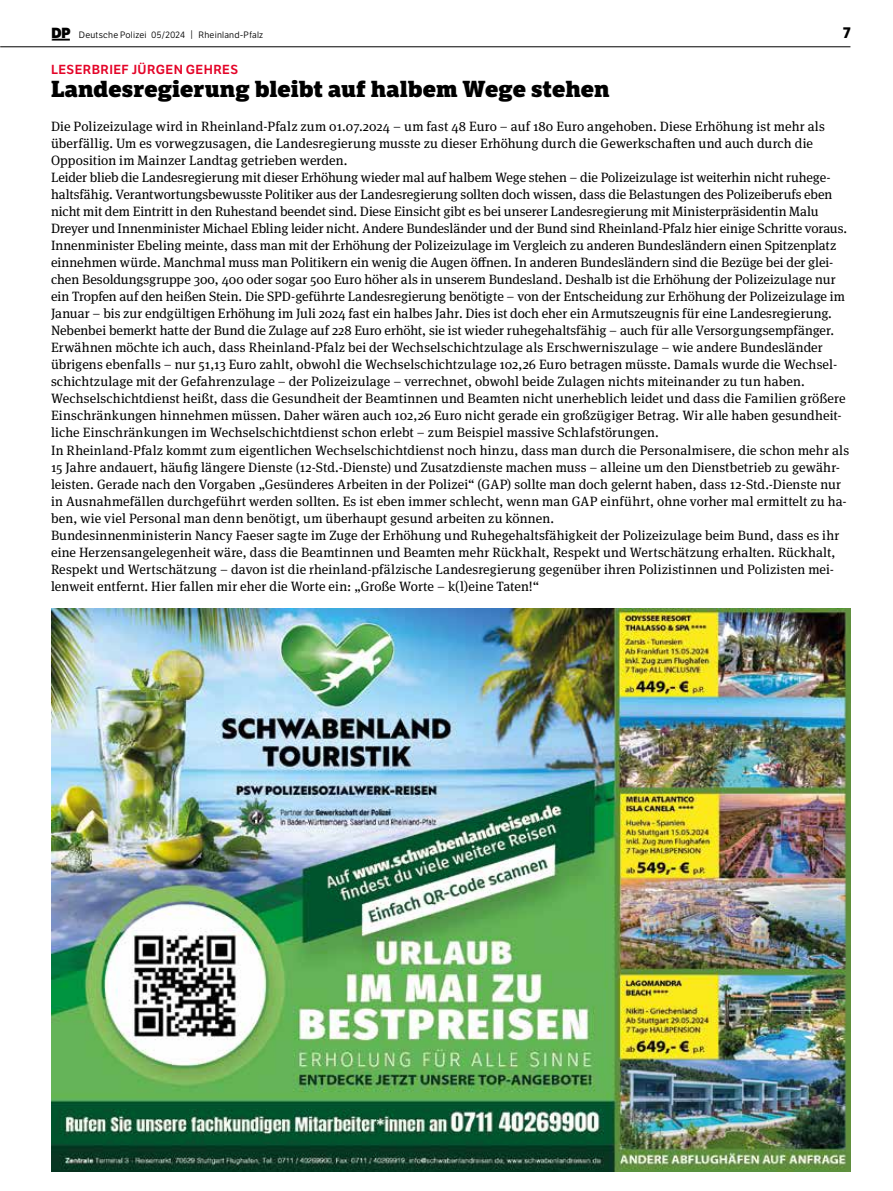
<style>
.page{position:relative;width:893px;height:1191px;background:#fff}
.page>*{position:absolute;margin:0;border:0;box-sizing:border-box;transform-origin:0 0}
.t1{font:800 22.5px "LFT Etica Sheriff";letter-spacing:.005em;color:#000}
.t2{font:700 15px "LFT Etica";color:#000}
.t3{font:13.5px/17px "Meta Serif Pro";letter-spacing:.005em;color:#000}
.t4{font:12.75px "LFT Etica SB";letter-spacing:.035em;color:#e40428}
.t5{font:9px "LFT Etica Bk";letter-spacing:.025em;color:#000}
.s1{font-family:"LFT Etica XB";font-size:14.25px}
.s2{font-size:9.3px}
</style>
<div class="page">
<hr style="left:0;top:47px;width:850px;height:1px;background:#000">
<svg style="left:52px;top:39px;width:18px;height:2px"></svg>
<img style="left:51px;top:608px;width:799px;height:563px">
<p class="t5" style="left:52px;top:29px;width:213px"><span class="s1">DP</span> Deutsche Polizei 05/2024 <span class="s2">|</span> Rheinland-Pfalz</p>
<p class="t2" style="left:843px;top:23px;width:9px">7</p>
<p class="t4" style="left:51px;top:62px;width:189px">LESERBRIEF JÜRGEN GEHRES</p>
<h1 class="t1" style="left:51px;top:75px;width:560px">Landesregierung bleibt auf halbem Wege stehen</h1>
<p class="t3" style="left:51px;top:117px;width:800px">Die Polizeizulage wird in Rheinland-Pfalz zum 01.07.2024 – um fast 48 Euro – auf 180 Euro angehoben. Diese Erhöhung ist mehr als überfällig. Um es vorwegzusagen, die Landesregierung musste zu dieser Erhöhung durch die Gewerkschaften und auch durch die Opposition im Mainzer Landtag getrieben werden.<br>Leider blieb die Landesregierung mit dieser Erhöhung wieder mal auf halbem Wege stehen – die Polizeizulage ist weiterhin nicht ruhege&shy;haltsfähig. Verantwortungsbewusste Politiker aus der Landesregierung sollten doch wissen, dass die Belastungen des Polizeiberufs eben nicht mit dem Eintritt in den Ruhestand beendet sind. Diese Einsicht gibt es bei unserer Landesregierung mit Ministerpräsidentin Malu Dreyer und Innenminister Michael Ebling leider nicht. Andere Bundesländer und der Bund sind Rheinland-Pfalz hier einige Schritte voraus.<br>Innenminister Ebeling meinte, dass man mit der Erhöhung der Polizeizulage im Vergleich zu anderen Bundesländern einen Spitzenplatz einnehmen würde. Manchmal muss man Politikern ein wenig die Augen öffnen. In anderen Bundesländern sind die Bezüge bei der glei&shy;chen Besoldungsgruppe 300, 400 oder sogar 500 Euro höher als in unserem Bundesland. Deshalb ist die Erhöhung der Polizeizulage nur ein Tropfen auf den heißen Stein. Die SPD-geführte Landesregierung benötigte – von der Entscheidung zur Erhöhung der Polizeizulage im Januar – bis zur endgültigen Erhöhung im Juli 2024 fast ein halbes Jahr. Dies ist doch eher ein Armutszeugnis für eine Landesregierung.<br>Nebenbei bemerkt hatte der Bund die Zulage auf 228 Euro erhöht, sie ist wieder ruhegehaltsfähig – auch für alle Versorgungsempfänger.<br>Erwähnen möchte ich auch, dass Rheinland-Pfalz bei der Wechselschichtzulage als Erschwerniszulage – wie andere Bundesländer übrigens ebenfalls – nur 51,13 Euro zahlt, obwohl die Wechselschichtzulage 102,26 Euro betragen müsste. Damals wurde die Wechsel&shy;schichtzulage mit der Gefahrenzulage – der Polizeizulage – verrechnet, obwohl beide Zulagen nichts miteinander zu tun haben.<br>Wechselschichtdienst heißt, dass die Gesundheit der Beamtinnen und Beamten nicht unerheblich leidet und dass die Familien größere Einschränkungen hinnehmen müssen. Daher wären auch 102,26 Euro nicht gerade ein großzügiger Betrag. Wir alle haben gesundheit&shy;liche Einschränkungen im Wechselschichtdienst schon erlebt – zum Beispiel massive Schlafstörungen.<br>In Rheinland-Pfalz kommt zum eigentlichen Wechselschichtdienst noch hinzu, dass man durch die Personalmisere, die schon mehr als 15 Jahre andauert, häufig längere Dienste (12-Std.-Dienste) und Zusatzdienste machen muss – alleine um den Dienstbetrieb zu gewähr&shy;leisten. Gerade nach den Vorgaben „Gesünderes Arbeiten in der Polizei“ (GAP) sollte man doch gelernt haben, dass 12-Std.-Dienste nur in Ausnahmefällen durchgeführt werden sollten. Es ist eben immer schlecht, wenn man GAP einführt, ohne vorher mal ermittelt zu ha&shy;ben, wie viel Personal man denn benötigt, um überhaupt gesund arbeiten zu können.<br>Bundesinnenministerin Nancy Faeser sagte im Zuge der Erhöhung und Ruhegehaltsfähigkeit der Polizeizulage beim Bund, dass es ihr eine Herzensangelegenheit wäre, dass die Beamtinnen und Beamten mehr Rückhalt, Respekt und Wertschätzung erhalten. Rückhalt, Respekt und Wertschätzung – davon ist die rheinland-pfälzische Landesregierung gegenüber ihren Polizistinnen und Polizisten mei&shy;lenweit entfernt. Hier fallen mir eher die Worte ein: „Große Worte – k(l)eine Taten!“</p>
</div>
